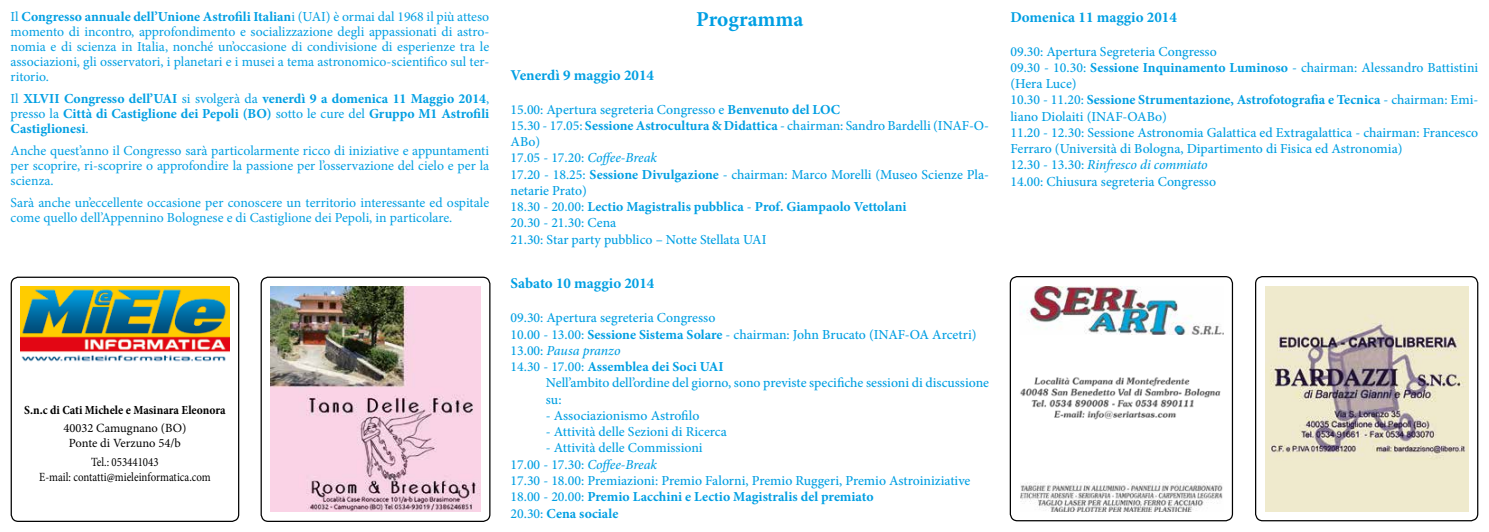
<style>
.page{position:relative;width:1489px;height:532px;background:#fff}
.page>*{position:absolute;margin:0;border:0;box-sizing:border-box;transform-origin:0 0}
.t1{font:700 21.25px "Minion Pro";color:#009fe3}
.t2{font:700 15px "Minion Pro";color:#009fe3}
.t3{font:500 13.75px/16.2px "Minion Pro";color:#009fe3}
.t4{font:13.75px/15px "Minion Pro";color:#009fe3;text-align:justify}
.t5{font:700 13.75px/15px "Minion Pro";color:#009fe3;text-align:justify}
.t6{font:12.5px/15px "Minion Pro";color:#000;text-align:center;scale:.87 1}
.t7{font:12.5px/15px "Minion Pro";color:#000;text-align:center}
.t8{font:700 condensed 12.5px "Minion Pro";color:#000}
.s1{font-weight:700}
.s2{font-weight:400}
.s3{font-style:italic}
</style>
<div class="page">
<div style="left:1009px;top:276px;width:223px;height:245px;border:1px solid #000;border-radius:7px"></div>
<img style="left:1023px;top:286px;width:200px;height:48px">
<img style="left:1020px;top:377px;width:201px;height:43px">
<img style="left:1020px;top:482px;width:203px;height:29px">
<img style="left:20px;top:286px;width:210px;height:76px">
<img style="left:271px;top:286px;width:209px;height:225px">
<img style="left:1265px;top:286px;width:202px;height:225px">
<div style="left:260px;top:276px;width:230px;height:245px;border:1px solid #000;border-radius:7px"></div>
<div style="left:1254px;top:276px;width:224px;height:245px;border:1px solid #000;border-radius:7px"></div>
<div style="left:11px;top:276px;width:228px;height:245px;border:1px solid #000;border-radius:7px"></div>
<p class="t4" style="left:11px;top:9px;width:480px">Il <span class="s1">Congresso annuale dell’Unione Astrofili Italian</span>i (UAI) è ormai dal 1968 il più atteso momento di incontro, approfondimento e socializzazione degli appassionati di astro&shy;nomia e di scienza in Italia, nonché un’occasione di condivisione di esperienze tra le associazioni, gli osservatori, i planetari e i musei a tema astronomico-scientifico sul ter&shy;ritorio.</p>
<p class="t5" style="left:11px;top:91px;width:480px"><span class="s2">Il</span> XLVII Congresso dell’UAI <span class="s2">si svolgerà da</span> venerdì 9 a domenica 11 Maggio 2014<span class="s2">, presso la</span> Città di Castiglione dei Pepoli (BO) <span class="s2">sotto le cure del</span> Gruppo M1 Astrofili Castiglionesi<span class="s2">.</span></p>
<p class="t4" style="left:11px;top:143px;width:480px">Anche quest’anno il Congresso sarà particolarmente ricco di iniziative e appuntamenti per scoprire, ri-scoprire o approfondire la passione per l’osservazione del cielo e per la scienza.</p>
<p class="t4" style="left:11px;top:195px;width:480px">Sarà anche un’eccellente occasione per conoscere un territorio interessante ed ospitale come quello dell’Appennino Bolognese e di Castiglione dei Pepoli, in particolare.</p>
<p class="t8" style="left:24px;top:401px;width:203px">S.n.c di Cati Michele e Masinara Eleonora</p>
<p class="t7" style="left:63px;top:420px;width:124px">40032 Camugnano (BO)<br>Ponte di Verzuno 54/b</p>
<p class="t6" style="left:39px;top:454px;width:199px">Tel.: 053441043<br>E-mail: contatti@mieleinformatica.com</p>
<h1 class="t1" style="left:696px;top:4px;width:108px">Programma</h1>
<p class="t2" style="left:510px;top:64px;width:145px">Venerdì 9 maggio 2014</p>
<p class="t3" style="left:510px;top:101px;width:480px">15.00: Apertura segreteria Congresso e <span class="s1">Benvenuto del LOC<br></span>15.30 - 17.05: <span class="s1">Sessione Astrocultura &amp; Didattica</span> - chairman: Sandro Bardelli (INAF-O-ABo)<br>17.05 - 17.20: <span class="s3">Coffee-Break<br></span>17.20 - 18.25: <span class="s1">Sessione Divulgazione</span> - chairman: Marco Morelli (Museo Scienze Pla&shy;netarie Prato)<br>18.30 - 20.00: <span class="s1">Lectio Magistralis pubblica</span> - <span class="s1">Prof. Giampaolo Vettolani<br></span>20.30 - 21.30: Cena<br>21.30: Star party pubblico – Notte Stellata UAI</p>
<p class="t2" style="left:510px;top:273px;width:145px">Sabato 10 maggio 2014</p>
<p class="t3" style="left:510px;top:310px;width:467px">09.30: Apertura segreteria Congresso<br>10.00 - 13.00: <span class="s1">Sessione Sistema Solare</span> - chairman: John Brucato (INAF-OA Arcetri)<br>13.00: <span class="s3">Pausa pranzo<br></span>14.30 - 17.00: <span class="s1">Assemblea dei Soci UAI</span></p>
<p class="t3" style="left:546px;top:375px;width:444px">Nell’ambito dell’ordine del giorno, sono previste specifiche sessioni di discussione su:</p>
<p class="t3" style="left:546px;top:407px;width:155px">- Associazionismo Astrofilo</p>
<p class="t3" style="left:546px;top:423px;width:182px">- Attività delle Sezioni di Ricerca</p>
<p class="t3" style="left:510px;top:440px;width:461px;text-indent:35px">- Attività delle Commissioni<br>17.00 - 17.30: <span class="s3">Coffee-Break<br></span>17.30 - 18.00: Premiazioni: Premio Falorni, Premio Ruggeri, Premio Astroiniziative 18.00 - 20.00: <span class="s1">Premio Lacchini e Lectio Magistralis del premiato<br></span>20.30: <span class="s1">Cena sociale</span></p>
<p class="t2" style="left:1010px;top:6px;width:168px">Domenica 11 maggio 2014</p>
<p class="t3" style="left:1010px;top:43px;width:469px">09.30: Apertura Segreteria Congresso<br>09.30 - 10.30: <span class="s1">Sessione Inquinamento Luminoso</span> - chairman: Alessandro Battistini (Hera Luce)<br>10.30 - 11.20: <span class="s1">Sessione Strumentazione, Astrofotografia e Tecnica</span> - chairman: Emi&shy;liano Diolaiti (INAF-OABo)<br>11.20 - 12.30: Sessione Astronomia Galattica ed Extragalattica - chairman: Francesco Ferraro (Università di Bologna, Dipartimento di Fisica ed Astronomia)<br>12.30 - 13.30: <span class="s3">Rinfresco di commiato<br></span>14.00: Chiusura segreteria Congresso</p>
</div>
